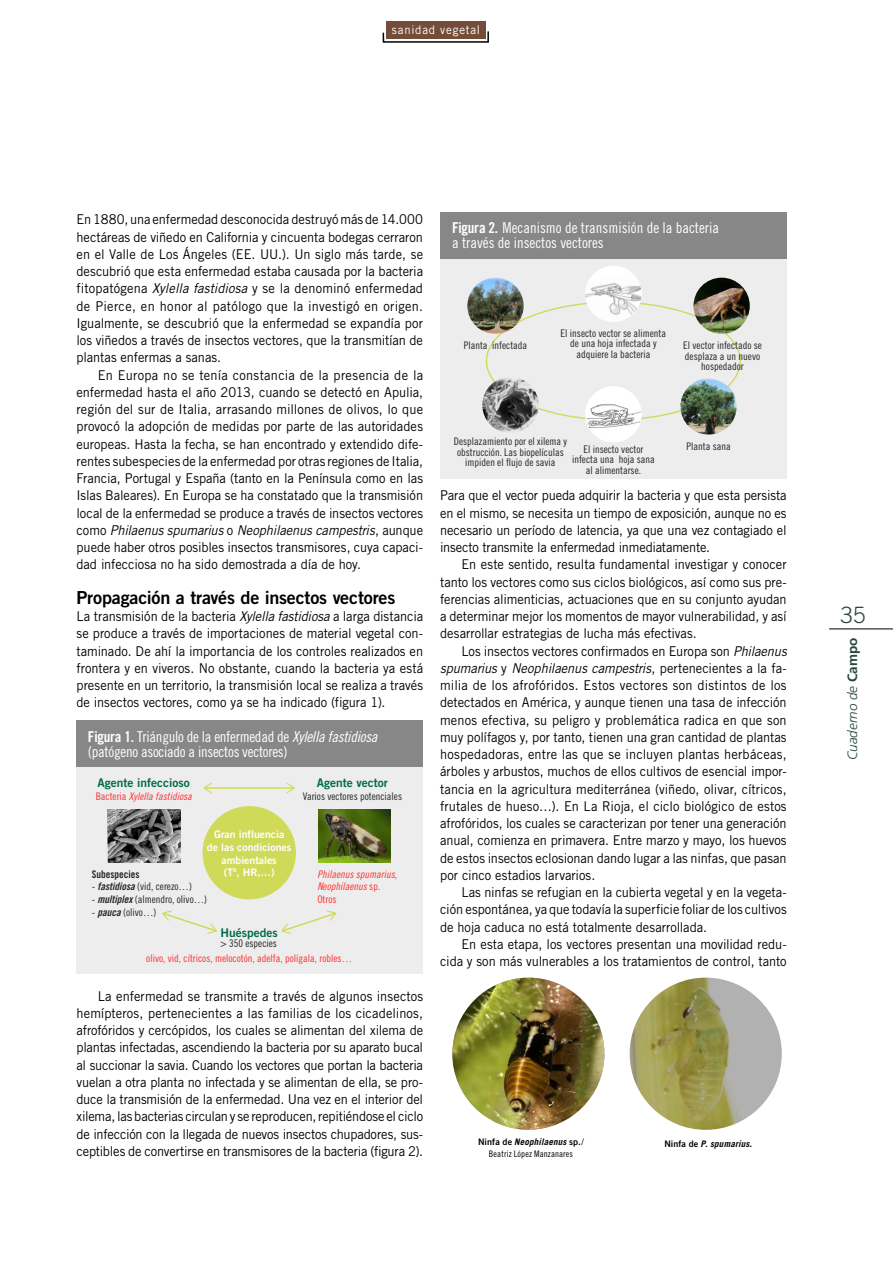
<style>
.page{position:relative;width:893px;height:1263px;background:#fff}
.page>*{position:absolute;margin:0;border:0;box-sizing:border-box;transform-origin:0 0}
.t1{font:300 22.5px "Trade Gothic";color:#254736}
.t2{font:18px "Trade Gothic Bold Two";letter-spacing:-.01em;color:#000}
.t3{font:15px/15px "Trade Gothic Cond Eighteen";letter-spacing:-.01em;color:#fff}
.t4{font:13.5px/17.2px "Trade Gothic";letter-spacing:-.005em;color:#000;text-align:justify;scale:.95 1}
.t5{font:italic 300 13.5px "Frutiger";color:#254736}
.t6{font:12px "Trade Gothic Bold Two";color:#006b47}
.t7{font:12px "Trade Gothic";letter-spacing:.07em;color:#fff;scale:.95 1}
.t8{font:10.5px/10.5px "Trade Gothic Cond Eighteen";color:#272525;text-align:center}
.t9{font:10.5px/12.6px "Trade Gothic Cond Eighteen Obl";color:#ff3131}
.t10{font:10.5px "Trade Gothic Cond Eighteen";color:#ff3131}
.t11{font:10.5px/12.6px "Trade Gothic Bold Two";color:#fff;text-align:center}
.t12{font:10.5px "Trade Gothic Bold Cond Twenty";color:#272525}
.t13{font:italic 700 9px "Trade Gothic";letter-spacing:.02em;color:#000}
.t14{font:9px "Trade Gothic Cond Eighteen";letter-spacing:.02em;color:#000}
.s1{font-style:italic}
.s2{font-family:"Trade Gothic Bold Cond Twenty"}
.s3{font-family:"Trade Gothic Cond Eighteen Obl"}
.s4{font-family:"Trade Gothic Cond Eighteen"}
.s5{font-family:"Trade Gothic Bold Cond Twenty Obl"}
.s6{font-family:"Trade Gothic Bold Two";font-weight:400;font-style:normal}
.s7{font-family:"Trade Gothic Cond Eighteen";font-weight:400;font-style:normal}
.s8{font-weight:700;font-style:normal}
</style>
<div class="page">
<hr style="left:829px;top:628px;width:64px;height:1px;background:#000">
<svg style="left:382px;top:30px;width:107px;height:13px"></svg>
<div style="left:386px;top:21px;width:99px;height:18px;background:#744c3a"></div>
<div style="left:76px;top:720px;width:347px;height:254px;background:#ededed"></div>
<img style="left:108px;top:809px;width:72px;height:54px">
<div style="left:203px;top:806px;width:93px;height:93px;background:#d0da59;border-radius:50%"></div>
<div style="left:76px;top:720px;width:347px;height:47px;background:#878787"></div>
<hr style="left:205px;top:787px;width:89px;height:2px;background:#d0da59">
<svg style="left:204px;top:783px;width:8px;height:10px"></svg>
<svg style="left:286px;top:783px;width:9px;height:10px"></svg>
<svg style="left:162px;top:910px;width:55px;height:24px"></svg>
<svg style="left:281px;top:910px;width:56px;height:24px"></svg>
<img style="left:318px;top:809px;width:73px;height:54px">
<div style="left:440px;top:213px;width:347px;height:265px;background:#ededed"></div>
<div style="left:440px;top:213px;width:347px;height:46px;background:#878787"></div>
<div style="left:585px;top:266px;width:56px;height:56px;background:#fff;border-radius:50%"></div>
<img style="left:585px;top:273px;width:56px;height:48px">
<img style="left:680px;top:378px;width:57px;height:57px;border-radius:28px">
<img style="left:482px;top:377px;width:57px;height:56px;border-radius:28px">
<img style="left:467px;top:278px;width:57px;height:56px;border-radius:28px">
<img style="left:693px;top:278px;width:57px;height:56px;border-radius:28px">
<div style="left:585px;top:386px;width:56px;height:56px;background:#fff;border-radius:50%"></div>
<img style="left:585px;top:400px;width:56px;height:30px">
<img style="left:452px;top:978px;width:152px;height:152px;border-radius:76px">
<img style="left:630px;top:978px;width:152px;height:152px">
<p class="t7" style="left:392px;top:23px;width:94px">sanidad vegetal</p>
<p class="t4" style="left:77px;top:211px;width:366px">En 1880, una enfermedad desconocida destruyó más de 14.000 hectáreas de viñedo en California y cincuenta bodegas cerraron en el Valle de Los Ángeles (EE. UU.). Un siglo más tarde, se descubrió que esta enfermedad estaba causada por la bacteria fitopatógena <span class="s1">Xylella fastidiosa</span> y se la denominó enfermedad de Pierce, en honor al patólogo que la investigó en origen.<br>Igualmente, se descubrió que la enfermedad se expandía por los viñedos a través de insectos vectores, que la transmitían de plantas enfermas a sanas.</p>
<p class="t4" style="left:77px;top:366px;width:366px;text-indent:21px">En Europa no se tenía constancia de la presencia de la enfermedad hasta el año 2013, cuando se detectó en Apulia, región del sur de Italia, arrasando millones de olivos, lo que provocó la adopción de medidas por parte de las autoridades europeas. Hasta la fecha, se han encontrado y extendido dife&shy;rentes subespecies de la enfermedad por otras regiones de Italia, Francia, Portugal y España (tanto en la Península como en las Islas Baleares). En Europa se ha constatado que la transmisión local de la enfermedad se produce a través de insectos vectores como <span class="s1">Philaenus spumarius</span> o <span class="s1">Neophilaenus campestris</span>, aunque puede haber otros posibles insectos transmisores, cuya capaci&shy;dad infecciosa no ha sido demostrada a día de hoy.</p>
<h2 class="t2" style="left:77px;top:586px;width:320px">Propagación a través de insectos vectores</h2>
<p class="t4" style="left:77px;top:607px;width:366px">La transmisión de la bacteria <span class="s1">Xylella fastidiosa</span> a larga distancia se produce a través de importaciones de material vegetal con&shy;taminado. De ahí la importancia de los controles realizados en frontera y en viveros. No obstante, cuando la bacteria ya está presente en un territorio, la transmisión local se realiza a través de insectos vectores, como ya se ha indicado (figura 1).</p>
<p class="t3" style="left:88px;top:729px;width:291px"><span class="s2">Figura 1.</span> Triángulo de la enfermedad de <span class="s3">Xylella fastidiosa </span>(patógeno asociado a insectos vectores)</p>
<p class="t6" style="left:98px;top:775px;width:94px">Agente infeccioso</p>
<p class="t9" style="left:96px;top:790px;width:98px"><span class="s4">Bacteria</span> Xylella fastidiosa</p>
<p class="t11" style="left:207px;top:828px;width:86px">Gran influencia<br>de las condiciones ambientales<br>(Tª, HR,…)</p>
<p class="t12" style="left:92px;top:868px;width:49px">Subespecies</p>
<p class="t8" style="left:92px;top:881px;width:102px">- <span class="s5">fastidiosa</span> (vid, cerezo…)</p>
<p class="t8" style="left:92px;top:894px;width:117px">- <span class="s5">multiplex</span> (almendro, olivo…)</p>
<p class="t8" style="left:92px;top:906px;width:66px">- <span class="s5">pauca</span> (olivo…)</p>
<p class="t6" style="left:317px;top:775px;width:72px">Agente vector</p>
<p class="t8" style="left:303px;top:791px;width:101px">Varios vectores potenciales</p>
<p class="t9" style="left:317px;top:868px;width:81px">Philaenus spumarius,<br>Neophilaenus <span class="s4">sp.</span></p>
<p class="t10" style="left:317px;top:893px;width:21px">Otros</p>
<p class="t6" style="left:221px;top:925px;width:59px">Huéspedes</p>
<p class="t8" style="left:220px;top:938px;width:58px">&gt; 350 especies</p>
<p class="t10" style="left:146px;top:952px;width:207px">olivo, vid, cítricos, melocotón, adelfa, polígala, robles…</p>
<p class="t4" style="left:77px;top:987px;width:366px;text-indent:21px">La enfermedad se transmite a través de algunos insectos hemípteros, pertenecientes a las familias de los cicadelinos, afrofóridos y cercópidos, los cuales se alimentan del xilema de plantas infectadas, ascendiendo la bacteria por su aparato bucal al succionar la savia. Cuando los vectores que portan la bacteria vuelan a otra planta no infectada y se alimentan de ella, se pro&shy;duce la transmisión de la enfermedad. Una vez en el interior del xilema, las bacterias circulan y se reproducen, repitiéndose el ciclo de infección con la llegada de nuevos insectos chupadores, sus&shy;ceptibles de convertirse en transmisores de la bacteria (figura 2).</p>
<p class="t3" style="left:452px;top:220px;width:269px"><span class="s2">Figura 2.</span> Mecanismo de transmisión de la bacteria a través de insectos vectores</p>
<p class="t8" style="left:561px;top:327px;width:107px">El insecto vector se alimenta de una hoja infectada y adquiere la bacteria</p>
<p class="t8" style="left:464px;top:340px;width:65px">Planta infectada</p>
<p class="t8" style="left:683px;top:340px;width:80px">El vector infectado se desplaza a un nuevo hospedador</p>
<p class="t8" style="left:454px;top:436px;width:115px">Desplazamiento por el xilema y obstrucción. Las biopelículas impiden el flujo de savia</p>
<p class="t8" style="left:572px;top:444px;width:84px">El insecto vector infecta una hoja sana al alimentarse.</p>
<p class="t8" style="left:686px;top:441px;width:46px">Planta sana</p>
<p class="t4" style="left:440px;top:487px;width:366px">Para que el vector pueda adquirir la bacteria y que esta persista en el mismo, se necesita un tiempo de exposición, aunque no es necesario un período de latencia, ya que una vez contagiado el insecto transmite la enfermedad inmediatamente.</p>
<p class="t4" style="left:440px;top:556px;width:366px;text-indent:21px">En este sentido, resulta fundamental investigar y conocer tanto los vectores como sus ciclos biológicos, así como sus pre&shy;ferencias alimenticias, actuaciones que en su conjunto ayudan a determinar mejor los momentos de mayor vulnerabilidad, y así desarrollar estrategias de lucha más efectivas.</p>
<p class="t4" style="left:440px;top:642px;width:366px;text-indent:21px">Los insectos vectores confirmados en Europa son <span class="s1">Philaenus spumarius</span> y <span class="s1">Neophilaenus campestris</span>, pertenecientes a la fa&shy;milia de los afrofóridos. Estos vectores son distintos de los detectados en América, y aunque tienen una tasa de infección menos efectiva, su peligro y problemática radica en que son muy polífagos y, por tanto, tienen una gran cantidad de plantas hospedadoras, entre las que se incluyen plantas herbáceas, árboles y arbustos, muchos de ellos cultivos de esencial impor&shy;tancia en la agricultura mediterránea (viñedo, olivar, cítricos, frutales de hueso…). En La Rioja, el ciclo biológico de estos afrofóridos, los cuales se caracterizan por tener una generación anual, comienza en primavera. Entre marzo y mayo, los huevos de estos insectos eclosionan dando lugar a las ninfas, que pasan por cinco estadios larvarios.</p>
<p class="t4" style="left:440px;top:884px;width:366px;text-indent:21px">Las ninfas se refugian en la cubierta vegetal y en la vegeta&shy;ción espontánea, ya que todavía la superficie foliar de los cultivos de hoja caduca no está totalmente desarrollada.</p>
<p class="t4" style="left:440px;top:935px;width:366px;text-align:right">En esta etapa, los vectores presentan una movilidad redu&shy;cida y son más vulnerables a los tratamientos de control, tanto</p>
<p class="t13" style="left:478px;top:1137px;width:107px"><span class="s6">Ninfa de</span> Neophilaenus <span class="s6">sp.</span><span class="s7">/</span></p>
<p class="t13" style="left:664px;top:1138px;width:89px"><span class="s6">Ninfa de</span> P. spumarius.</p>
<p class="t14" style="left:489px;top:1148px;width:86px">Beatriz López Manzanares</p>
<h1 class="t1" style="left:840px;top:601px;width:27px">35</h1>
<p class="t5" style="left:845px;top:760px;width:124px;rotate:-90deg">Cuaderno de <span class="s8">Campo</span></p>
</div>
